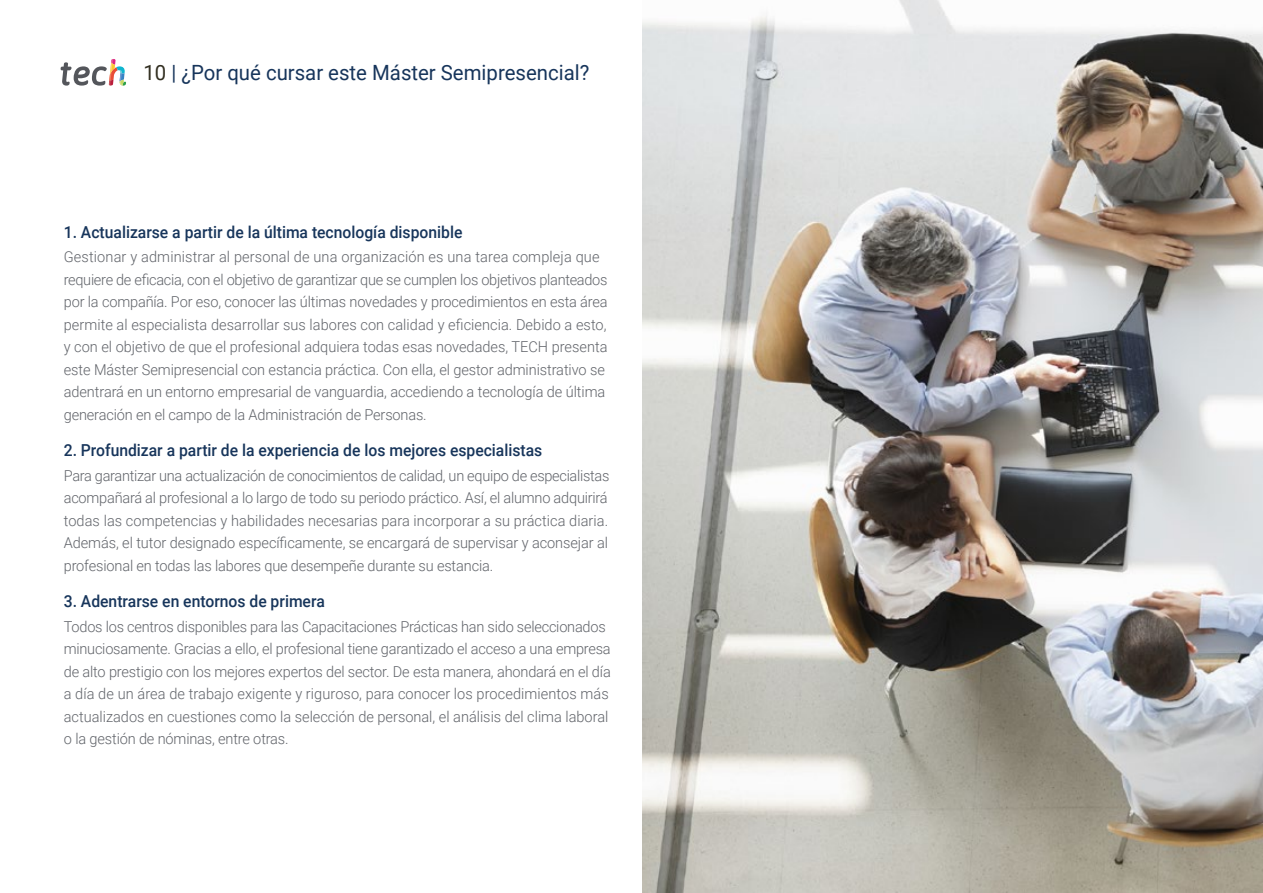
<style>
.page{position:relative;width:1263px;height:893px;background:#fff}
.page>*{position:absolute;margin:0;border:0;box-sizing:border-box;transform-origin:0 0}
.t1{font:21px "Roboto";color:#17355b}
.t2{font:500 16.5px "Roboto";color:#17355b;scale:.95 1}
.t3{font:300 15px/22.5px "Roboto";letter-spacing:-.01em;color:#61646a}
.s1{color:#312e20}
</style>
<div class="page">
<svg style="left:61px;top:59px;width:65px;height:27px"></svg>
<img style="left:642px;top:0;width:621px;height:893px">
<h1 class="t1" style="left:144px;top:57px;width:447px"><span class="s1">10</span> | ¿Por qué cursar este Máster Semipresencial?</h1>
<p class="t2" style="left:64px;top:220px;width:421px">1. Actualizarse a partir de la última tecnología disponible</p>
<p class="t3" style="left:64px;top:245px;width:545px">Gestionar y administrar al personal de una organización es una tarea compleja que requiere de eficacia, con el objetivo de garantizar que se cumplen los objetivos planteados por la compañía. Por eso, conocer las últimas novedades y procedimientos en esta área permite al especialista desarrollar sus labores con calidad y eficiencia. Debido a esto, y con el objetivo de que el profesional adquiera todas esas novedades, TECH presenta este Máster Semipresencial con estancia práctica. Con ella, el gestor administrativo se adentrará en un entorno empresarial de vanguardia, accediendo a tecnología de última generación en el campo de la Administración de Personas.</p>
<p class="t2" style="left:64px;top:439px;width:505px">2. Profundizar a partir de la experiencia de los mejores especialistas</p>
<p class="t3" style="left:64px;top:464px;width:547px;text-align:justify">Para garantizar una actualización de conocimientos de calidad, un equipo de especialistas acompañará al profesional a lo largo de todo su periodo práctico. Así, el alumno adquirirá todas las competencias y habilidades necesarias para incorporar a su práctica diaria.<br>Además, el tutor designado específicamente, se encargará de supervisar y aconsejar al profesional en todas las labores que desempeñe durante su estancia.</p>
<p class="t2" style="left:64px;top:590px;width:276px">3. Adentrarse en entornos de primera</p>
<p class="t3" style="left:64px;top:614px;width:548px">Todos los centros disponibles para las Capacitaciones Prácticas han sido seleccionados minuciosamente. Gracias a ello, el profesional tiene garantizado el acceso a una empresa de alto prestigio con los mejores expertos del sector. De esta manera, ahondará en el día a día de un área de trabajo exigente y riguroso, para conocer los procedimientos más actualizados en cuestiones como la selección de personal, el análisis del clima laboral o la gestión de nóminas, entre otras.</p>
</div>
